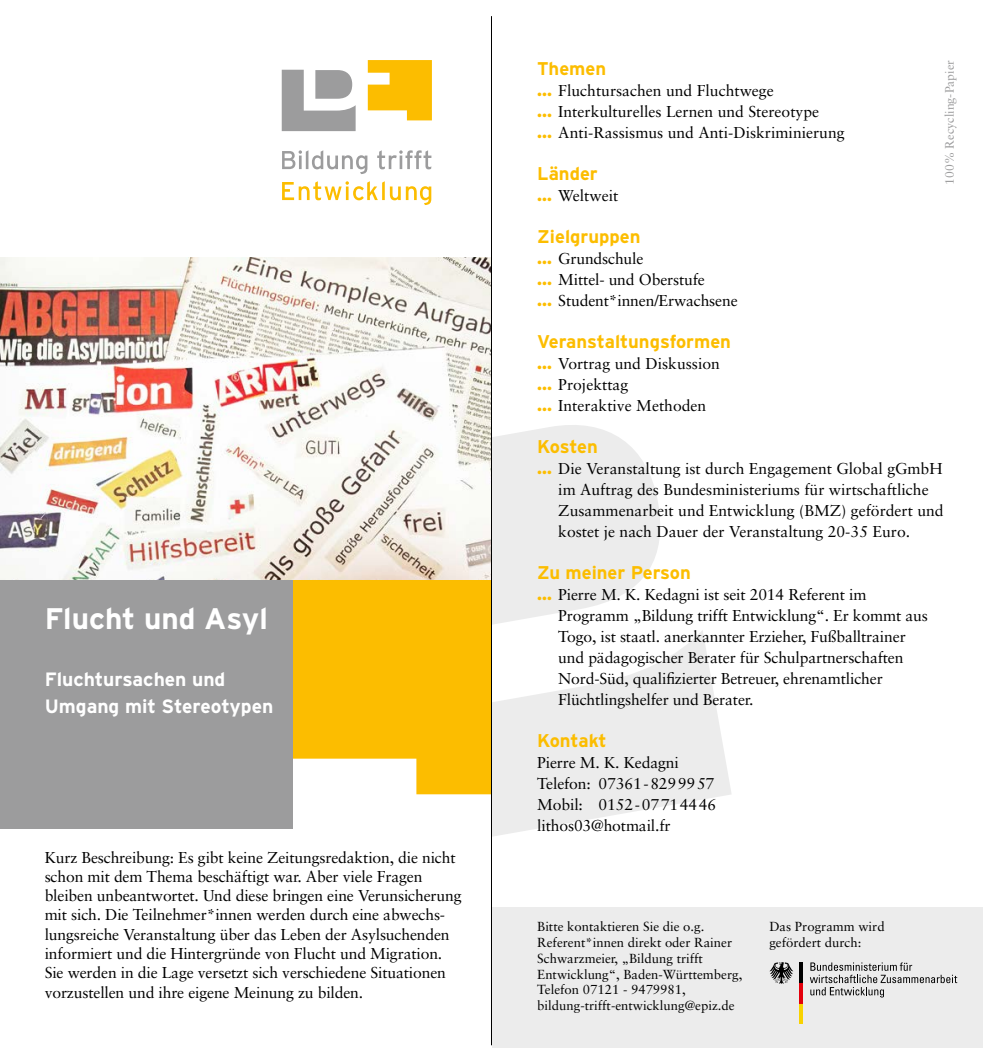
<style>
.page{position:relative;width:983px;height:1049px;background:#fff}
.page>*{position:absolute;margin:0;border:0;box-sizing:border-box;transform-origin:0 0}
.t1{font:700 29.75px "Interstate";color:#fff}
.t2{font:700 19.25px/26.2px "Interstate";color:#fff}
.t3{font:700 18.38px "Interstate";color:#fcbd00}
.t4{font:15.75px/21px "Sabon";letter-spacing:-.01em;color:#000}
.t5{font:13.12px/15.8px "Sabon";color:#000}
.t6{font:12.25px "Sabon";color:#9c9c9d}
.s1{font-family:"Interstate";font-weight:900;color:#fcbd00}
</style>
<div class="page">
<img style="left:0;top:257px;width:491px;height:323px">
<svg style="left:282px;top:70px;width:73px;height:61px"></svg>
<svg style="left:368px;top:60px;width:64px;height:60px"></svg>
<svg style="left:282px;top:150px;width:85px;height:24px"></svg>
<svg style="left:377px;top:150px;width:54px;height:19px"></svg>
<svg style="left:282px;top:181px;width:102px;height:19px"></svg>
<svg style="left:390px;top:186px;width:10px;height:14px"></svg>
<svg style="left:406px;top:186px;width:25px;height:19px"></svg>
<svg style="left:293px;top:580px;width:198px;height:214px;fill:#fcbd00"></svg>
<div style="left:0;top:580px;width:293px;height:248px;background:#9c9c9d"></div>
<svg style="left:492px;top:425px;width:239px;height:412px;fill:#ececec"></svg>
<div style="left:492px;top:907px;width:490px;height:140px;background:#ececec"></div>
<svg style="left:810px;top:962px;width:146px;height:35px"></svg>
<hr style="left:799px;top:1003px;width:4px;height:20px;background:#f8d200">
<hr style="left:799px;top:982px;width:4px;height:21px;background:#e3000b">
<hr style="left:799px;top:962px;width:4px;height:20px;background:#000">
<svg style="left:769px;top:962px;width:24px;height:21px"></svg>
<hr style="left:491px;top:16px;width:1px;height:1029px;background:#000">
<h1 class="t1" style="left:45px;top:601px;width:224px">Flucht und Asyl</h1>
<p class="t2" style="left:45px;top:666px;width:230px">Fluchtursachen und<br>Umgang mit Stereotypen</p>
<p class="t4" style="left:45px;top:847px;width:418px;line-height:19.2px">Kurz Beschreibung: Es gibt keine Zeitungsredaktion, die nicht schon mit dem Thema beschäftigt war. Aber viele Fragen bleiben unbeantwortet. Und diese bringen eine Verunsicherung mit sich. Die Teilnehmer*innen werden durch eine abwechs&shy;lungsreiche Veranstaltung über das Leben der Asylsuchenden informiert und die Hintergründe von Flucht und Migration.<br>Sie werden in die Lage versetzt sich verschiedene Situationen vorzustellen und ihre eigene Meinung zu bilden.</p>
<p class="t6" style="left:942px;top:185px;width:126px;rotate:-90deg">100% Recycling-Papier</p>
<p class="t3" style="left:537px;top:58px;width:70px">Themen</p>
<p class="t4" style="left:537px;top:80px;width:309px"><span class="s1">...</span> Fluchtursachen und Fluchtwege<br><span class="s1">...</span> Interkulturelles Lernen und Stereotype<br><span class="s1">...</span> Anti-Rassismus und Anti-Diskriminierung</p>
<p class="t3" style="left:537px;top:163px;width:62px">Länder</p>
<p class="t4" style="left:537px;top:185px;width:83px"><span class="s1">…</span> Weltweit</p>
<p class="t3" style="left:537px;top:226px;width:105px">Zielgruppen</p>
<p class="t4" style="left:537px;top:248px;width:202px"><span class="s1">…</span> Grundschule<br><span class="s1">...</span> Mittel- und Oberstufe<br><span class="s1">...</span> Student*innen/Erwachsene</p>
<p class="t3" style="left:537px;top:331px;width:195px">Veranstaltungsformen</p>
<p class="t4" style="left:537px;top:353px;width:184px"><span class="s1">…</span> Vortrag und Diskussion <span class="s1">...</span> Projekttag<br><span class="s1">...</span> Interaktive Methoden</p>
<p class="t3" style="left:537px;top:436px;width:62px">Kosten</p>
<p class="t4" style="left:558px;top:458px;width:387px;text-indent:-21px"><span class="s1">…</span> Die Veranstaltung ist durch Engagement Global gGmbH im Auftrag des Bundesministeriums für wirtschaftliche Zusammenarbeit und Entwicklung (BMZ) gefördert und kostet je nach Dauer der Veranstaltung 20-35 Euro.</p>
<p class="t3" style="left:537px;top:562px;width:155px">Zu meiner Person</p>
<p class="t4" style="left:558px;top:584px;width:371px;text-indent:-21px"><span class="s1">…</span> Pierre M. K. Kedagni ist seit 2014 Referent im Programm „Bildung trifft Entwicklung“. Er kommt aus Togo, ist staatl. anerkannter Erzieher, Fußballtrainer und pädagogischer Berater für Schulpartnerschaften Nord-Süd, qualifizierter Betreuer, ehrenamtlicher Flüchtlingshelfer und Berater.</p>
<p class="t3" style="left:537px;top:730px;width:71px">Kontakt</p>
<p class="t4" style="left:537px;top:752px;width:180px">Pierre M. K. Kedagni<br>Telefon: 07361 - 829 99 57<br>Mobil: 0152 - 07 71 44 46 lithos03@hotmail.fr</p>
<p class="t5" style="left:537px;top:918px;width:206px">Bitte kontaktieren Sie die o.g.<br>Referent*innen direkt oder Rainer Schwarzmeier, „Bildung trifft Entwicklung“, Baden-Württemberg, Telefon 07121 - 9479981, bildung-trifft-entwicklung@epiz.de</p>
<p class="t5" style="left:769px;top:918px;width:117px">Das Programm wird gefördert durch:</p>
</div>
